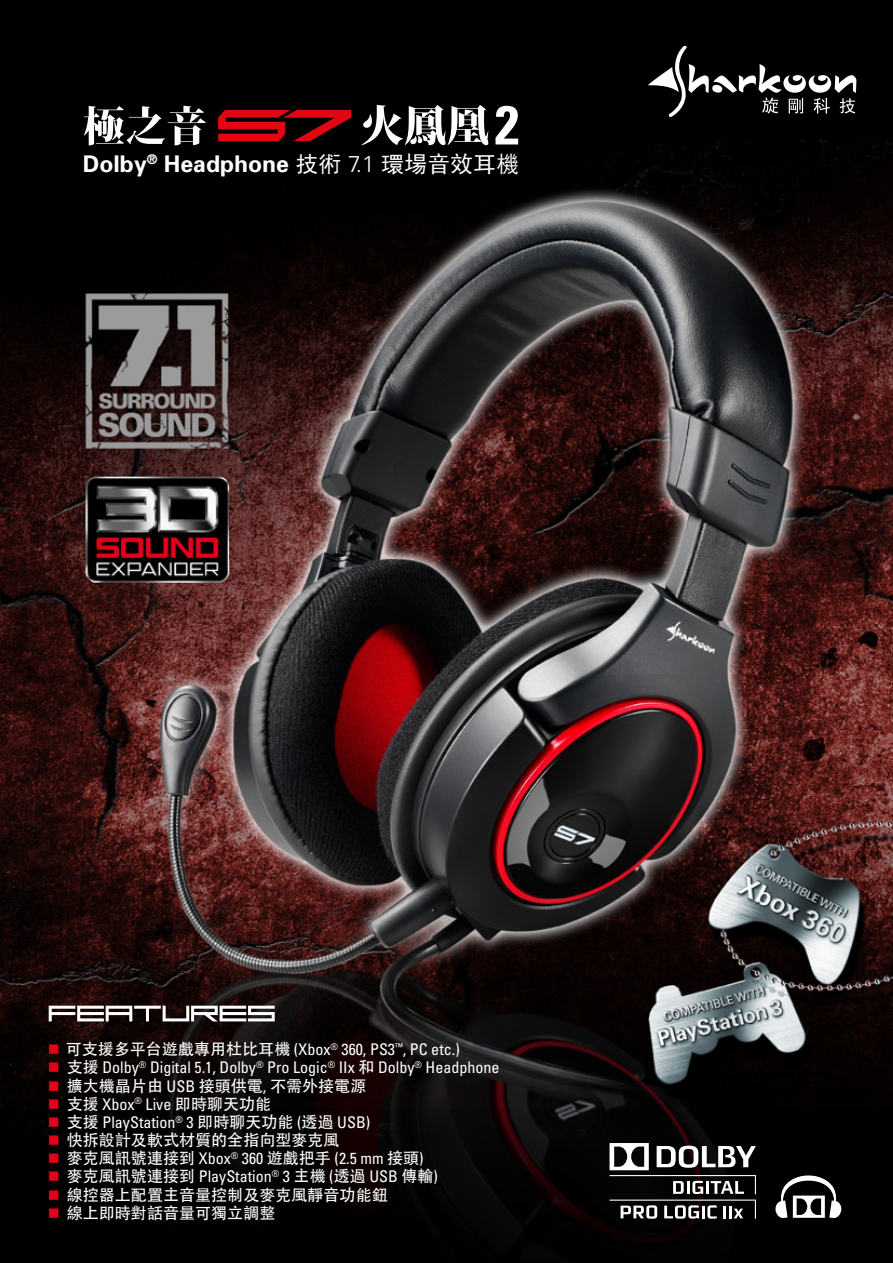
<style>
.page{position:relative;width:893px;height:1263px;background:#fff}
.page>*{position:absolute;margin:0;border:0;box-sizing:border-box;transform-origin:0 0}
.t1{font:700 22.95px "Univers";color:#fff}
.t2{font:condensed 16.05px "Univers";color:#fff}
.t3{font:16.05px "Adobe Heiti Std";color:#fff}
.s1{font-family:"Sim Hei";font-weight:400}
.s2{font-weight:300}
.s3{color:#e2001a}
.s4{font-family:"Adobe Heiti Std";font-stretch:normal}
.s5{font-family:"Univers";font-stretch:condensed}
</style>
<div class="page">
<img style="left:0;top:0;width:893px;height:1263px">
<svg style="left:648px;top:46px;width:208px;height:71px;background:#2d2d2d"></svg>
<svg style="left:84px;top:106px;width:122px;height:39px"></svg>
<svg style="left:218px;top:110px;width:133px;height:31px;background:#82030a"></svg>
<svg style="left:362px;top:105px;width:126px;height:40px"></svg>
<svg style="left:495px;top:106px;width:23px;height:38px"></svg>
<svg style="left:49px;top:1006px;width:226px;height:15px"></svg>
<svg style="left:775px;top:1175px;width:66px;height:43px"></svg>
<svg style="left:609px;top:1143px;width:147px;height:76px"></svg>
<h1 class="t1" style="left:83px;top:150px;width:438px">Dolby<sup>®</sup> Headphone <span class="s1">技術</span> <span class="s2">7.1</span> <span class="s1">環場音效耳機</span></h1>
<p class="t2" style="left:48px;top:1039px;width:414px"><span class="s3">■</span> <span class="s4">可支援多平台遊戲專用杜比耳機</span> (Xbox<sup>®</sup> 360, PS3<sup>™</sup>, PC etc.)</p>
<p class="t2" style="left:48px;top:1057px;width:453px"><span class="s3">■</span> <span class="s4">支援</span> Dolby<sup>®</sup> Digital 5.1, Dolby<sup>®</sup> Pro Logic<sup>®</sup> IIx <span class="s4">和</span> Dolby<sup>®</sup> Headphone</p>
<p class="t3" style="left:48px;top:1076px;width:320px"><span class="s3">■</span> 擴大機晶片由 <span class="s5">USB</span> 接頭供電<span class="s5">,</span> 不需外接電源</p>
<p class="t3" style="left:48px;top:1094px;width:225px"><span class="s3">■</span> 支援 <span class="s5">Xbox</span><sup>®</sup> <span class="s5">Live</span> 即時聊天功能</p>
<p class="t2" style="left:48px;top:1112px;width:324px"><span class="s3">■</span> <span class="s4">支援</span> PlayStation<sup>®</sup> 3 <span class="s4">即時聊天功能</span> (<span class="s4">透過</span> USB)</p>
<p class="t3" style="left:48px;top:1130px;width:293px"><span class="s3">■</span> 快拆設計及軟式材質的全指向型麥克風</p>
<p class="t3" style="left:48px;top:1149px;width:378px"><span class="s3">■</span> 麥克風訊號連接到 <span class="s5">Xbox</span><sup>®</sup> <span class="s5">360</span> 遊戲把手 <span class="s5">(2.5 mm</span> 接頭<span class="s5">)</span></p>
<p class="t2" style="left:48px;top:1166px;width:392px"><span class="s3">■</span> <span class="s4">麥克風訊號連接到</span> PlayStation<sup>®</sup> 3 <span class="s4">主機</span> (<span class="s4">透過</span> USB <span class="s4">傳輸</span>)</p>
<p class="t3" style="left:48px;top:1185px;width:342px"><span class="s3">■</span> 線控器上配置主音量控制及麥克風靜音功能鈕</p>
<p class="t3" style="left:48px;top:1203px;width:229px"><span class="s3">■</span> 線上即時對話音量可獨立調整</p>
</div>
